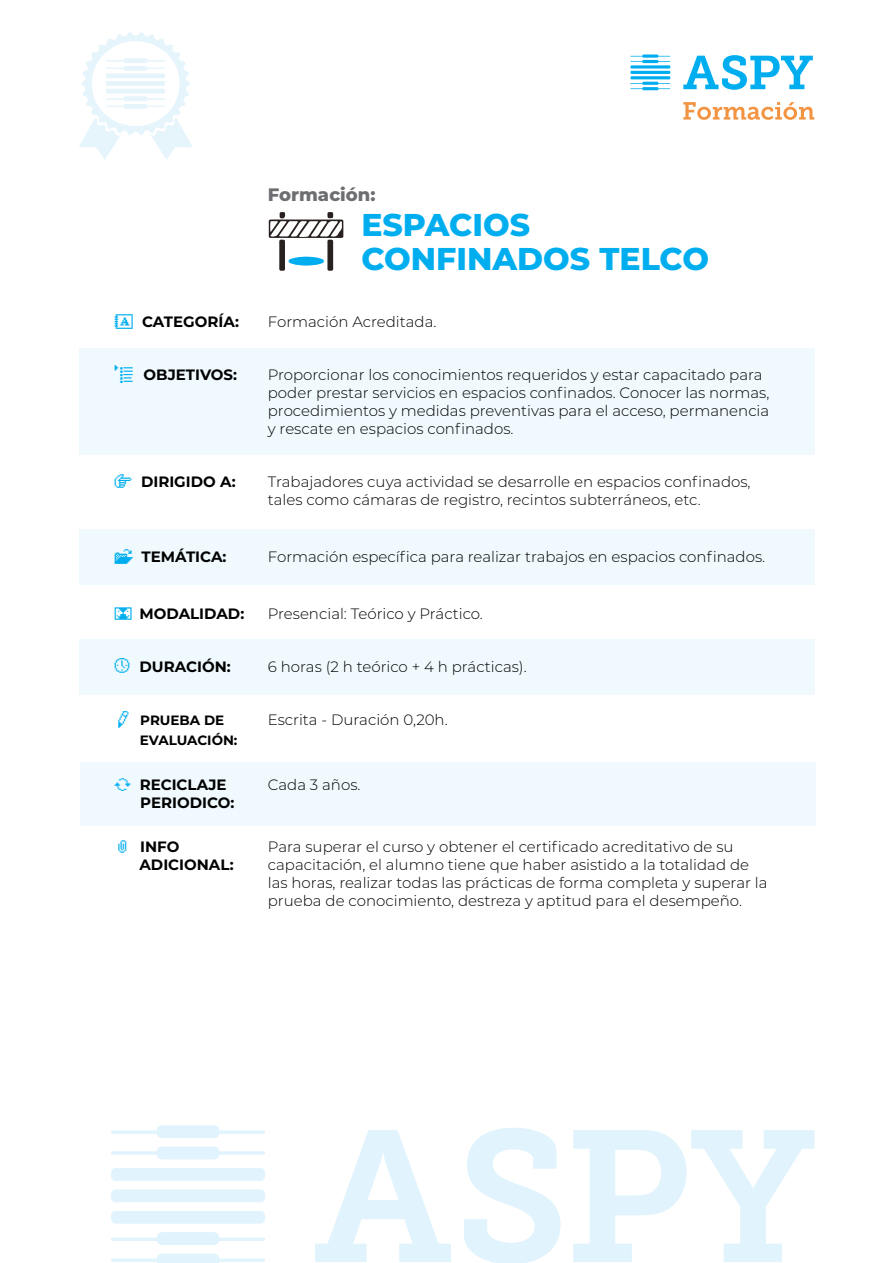
<style>
.page{position:relative;width:893px;height:1263px;background:#fff}
.page>*{position:absolute;margin:0;border:0;box-sizing:border-box;transform-origin:0 0}
.t1{font:800 31.5px/34.5px "Montserrat";color:#00aeef}
.t2{font:800 18px "Montserrat";color:#6d6e71}
.t3{font:300 15px/18px "Montserrat";color:#000}
.t4{font:700 15px "Montserrat";color:#000}
.t5{font:700 13.5px "Montserrat";color:#000}
</style>
<div class="page">
<div style="left:80px;top:762px;width:735px;height:64px;background:#eff9fe"></div>
<div style="left:79px;top:640px;width:735px;height:55px;background:#eff9fe"></div>
<div style="left:79px;top:529px;width:735px;height:56px;background:#eff9fe"></div>
<div style="left:79px;top:348px;width:735px;height:107px;background:#eff9fe"></div>
<svg style="left:111px;top:1125px;width:154px;height:13px"></svg>
<svg style="left:111px;top:1147px;width:154px;height:12px"></svg>
<svg style="left:111px;top:1232px;width:154px;height:13px"></svg>
<svg style="left:111px;top:1254px;width:154px;height:9px"></svg>
<div style="left:111px;top:1168px;width:154px;height:13px;background:#e1f4fd"></div>
<div style="left:111px;top:1211px;width:154px;height:12px;background:#e1f4fd"></div>
<svg style="left:111px;top:1189px;width:154px;height:13px;background:#e2f4fd"></svg>
<svg style="left:315px;top:1130px;width:136px;height:132px"></svg>
<svg style="left:464px;top:1128px;width:96px;height:135px"></svg>
<svg style="left:573px;top:1130px;width:241px;height:132px"></svg>
<svg style="left:630px;top:54px;width:40px;height:9px"></svg>
<svg style="left:630px;top:82px;width:40px;height:8px"></svg>
<svg style="left:630px;top:65px;width:40px;height:4px"></svg>
<hr style="left:630px;top:76px;width:40px;height:3px;background:#00aeef">
<hr style="left:630px;top:71px;width:40px;height:3px;background:#00aeef">
<svg style="left:683px;top:55px;width:130px;height:35px"></svg>
<svg style="left:683px;top:102px;width:131px;height:18px"></svg>
<svg style="left:269px;top:212px;width:74px;height:59px"></svg>
<svg style="left:79px;top:32px;width:113px;height:128px"></svg>
<hr style="left:106px;top:74px;width:59px;height:4px;background:#e6f5fc;border-radius:2px">
<hr style="left:106px;top:89px;width:59px;height:4px;background:#e6f5fc;border-radius:2px">
<div style="left:106px;top:81px;width:59px;height:5px;background:#e6f5fc;border-radius:2px"></div>
<p class="t2" style="left:268px;top:182px;width:109px">Formación:</p>
<p class="t1" style="left:361px;top:206px;width:349px">ESPACIOS<br>CONFINADOS TELCO</p>
<p class="t4" style="left:142px;top:311px;width:98px">CATEGORÍA:</p>
<p class="t3" style="left:268px;top:312px;width:170px">Formación Acreditada.</p>
<p class="t4" style="left:144px;top:364px;width:95px">OBJETIVOS:</p>
<p class="t3" style="left:268px;top:365px;width:503px">Proporcionar los conocimientos requeridos y estar capacitado para poder prestar servicios en espacios confinados. Conocer las normas, procedimientos y medidas preventivas para el acceso, permanencia y rescate en espacios confinados.</p>
<p class="t4" style="left:141px;top:471px;width:96px">DIRIGIDO A:</p>
<p class="t3" style="left:268px;top:472px;width:484px">Trabajadores cuya actividad se desarrolle en espacios confinados, tales como cámaras de registro, recintos subterráneos, etc.</p>
<p class="t4" style="left:141px;top:546px;width:87px">TEMÁTICA:</p>
<p class="t3" style="left:268px;top:547px;width:499px">Formación específica para realizar trabajos en espacios confinados.</p>
<p class="t4" style="left:140px;top:602px;width:106px">MODALIDAD:</p>
<p class="t3" style="left:268px;top:604px;width:217px">Presencial: Teórico y Práctico.</p>
<p class="t4" style="left:140px;top:655px;width:93px">DURACIÓN:</p>
<p class="t3" style="left:268px;top:657px;width:260px">6 horas (2 h teórico + 4 h prácticas).</p>
<p class="t5" style="left:140px;top:710px;width:86px">PRUEBA DE</p>
<p class="t3" style="left:268px;top:710px;width:181px">Escrita - Duración 0,20h.</p>
<p class="t5" style="left:140px;top:731px;width:99px">EVALUACIÓN:</p>
<p class="t4" style="left:140px;top:773px;width:89px">RECICLAJE</p>
<p class="t3" style="left:268px;top:775px;width:94px">Cada 3 años.</p>
<p class="t4" style="left:140px;top:791px;width:96px">PERIODICO:</p>
<p class="t4" style="left:140px;top:836px;width:41px">INFO</p>
<p class="t3" style="left:268px;top:837px;width:467px">Para superar el curso y obtener el certificado acreditativo de su</p>
<p class="t4" style="left:139px;top:854px;width:96px">ADICIONAL:</p>
<p class="t3" style="left:268px;top:855px;width:501px">capacitación, el alumno tiene que haber asistido a la totalidad de las horas, realizar todas las prácticas de forma completa y superar la prueba de conocimiento, destreza y aptitud para el desempeño.</p>
</div>
